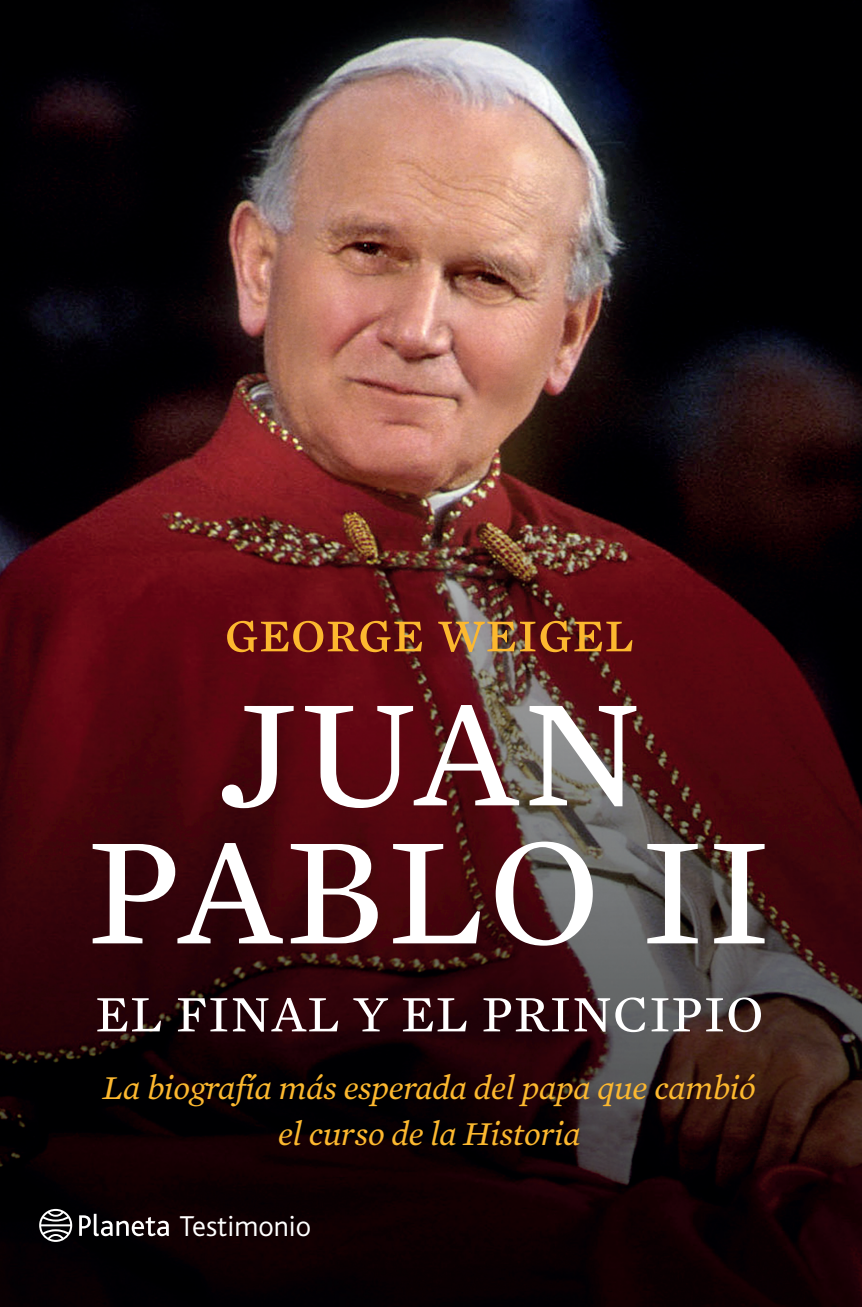
<style>
.page{position:relative;width:862px;height:1307px;background:#fff}
.page>*{position:absolute;margin:0;border:0;box-sizing:border-box;transform-origin:0 0}
.t1{font:156px/138px "Mercury Text G2";letter-spacing:.02em;color:#fff;text-align:center}
.t2{font:60px "Mercury Text G2 Roman SC";color:#fcb82f}
.t3{font:52px "Mercury Text G2 Roman SC";letter-spacing:.02em;color:#fff}
.t4{font:italic 34px/46px "Mercury Text G2";letter-spacing:-.01em;color:#fcb82f;text-align:center}
.t5{font:300 30px "Bliss";color:#fff}
</style>
<div class="page">
<img style="left:0;top:0;width:861px;height:1307px">
<svg style="left:39px;top:1209px;width:130px;height:33px"></svg>
<h2 class="t2" style="left:225px;top:595px;width:411px">george weigel</h2>
<h1 class="t1" style="left:88px;top:689px;width:684px">JUAN<br>PABLO II</h1>
<h3 class="t3" style="left:96px;top:983px;width:669px">EL FINAL Y EL PRINCIPIO</h3>
<p class="t4" style="left:103px;top:1067px;width:654px">La biografía más esperada del papa que cambió el curso de la Historia</p>
<p class="t5" style="left:179px;top:1214px;width:133px">Testimonio</p>
</div>
